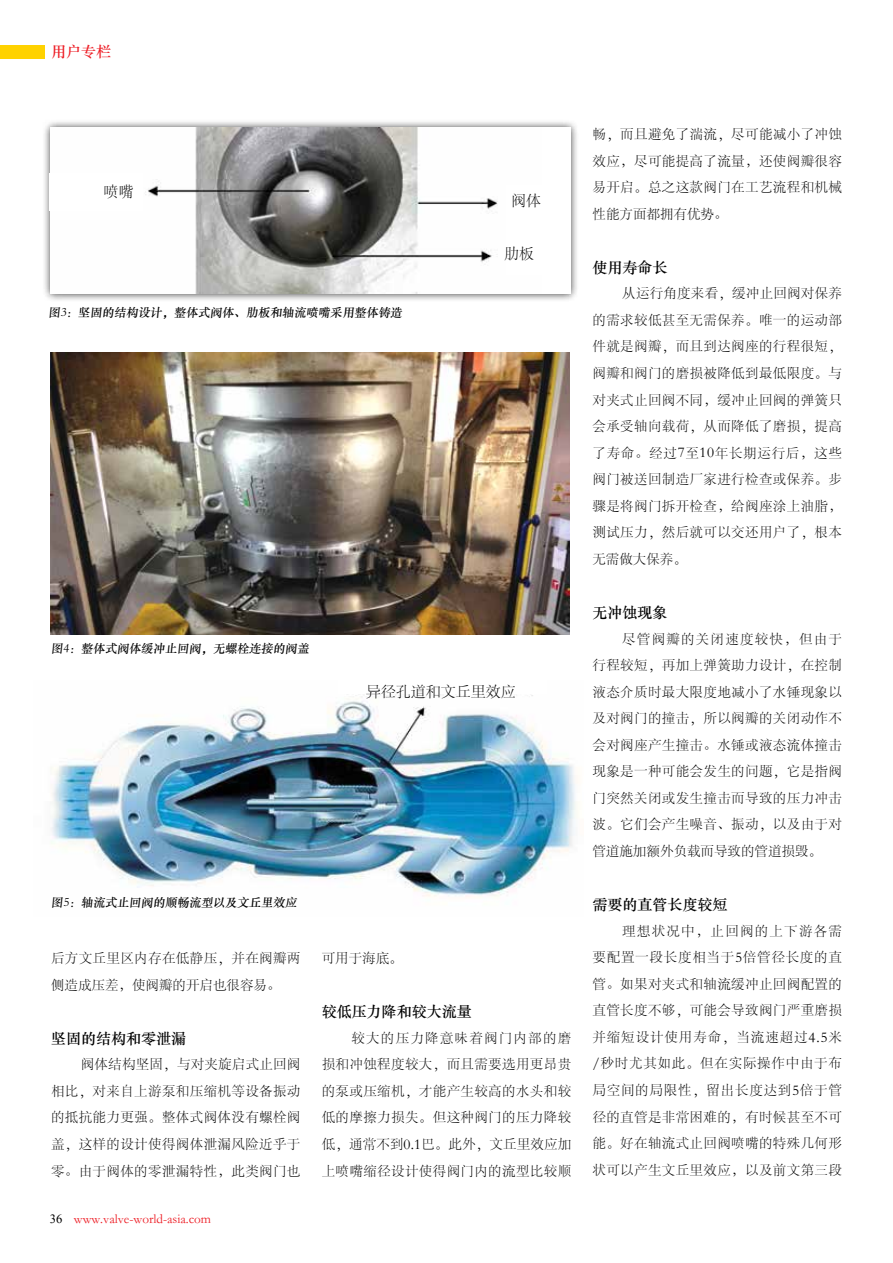
<style>
.page{position:relative;width:893px;height:1263px;background:#fff}
.page>*{position:absolute;margin:0;border:0;box-sizing:border-box;transform-origin:0 0}
.t1{font:15px "ST Zhongsong";color:#000}
.t2{font:15px "ST Song";color:#000}
.t3{font:15px "ST Zhongsong";color:#ed1b23}
.t4{font:13.5px/26.5px "ST Song";letter-spacing:.03em;color:#000;text-align:justify}
.t5{font:13.2px "ST Song";color:#ed1b23}
.t6{font:12px "ST Zhongsong";color:#000}
.s1{font-family:"ST Song";font-size:12.6px}
.s2{font-family:"Times New Roman";font-size:12.6px;color:#000}
.s3{font-size:14.85px}
</style>
<div class="page">
<img style="left:51px;top:694px;width:525px;height:203px">
<div style="left:0;top:45px;width:45px;height:14px;background:#ffd200"></div>
<img style="left:51px;top:353px;width:518px;height:282px">
<div style="left:42px;top:119px;width:537px;height:183px;background:#000;opacity:.75"></div>
<div style="left:51px;top:128px;width:520px;height:166px;background:#fff"></div>
<img style="left:145px;top:128px;width:353px;height:166px">
<div style="left:50px;top:173px;width:93px;height:37px;background:#fff"></div>
<p class="t3" style="left:51px;top:41px;width:61px">用户专栏</p>
<p class="t2" style="left:104px;top:181px;width:31px">喷嘴</p>
<p class="t6" style="left:48px;top:304px;width:357px">图<span class="s1">3</span>：坚固的结构设计，整体式阀体、肋板和轴流喷嘴采用整体铸造</p>
<p class="t2" style="left:511px;top:190px;width:31px">阀体</p>
<p class="t2" style="left:504px;top:243px;width:31px">肋板</p>
<p class="t6" style="left:51px;top:640px;width:261px">图<span class="s1">4</span>：整体式阀体缓冲止回阀，无螺栓连接的阀盖</p>
<p class="t2" style="left:366px;top:681px;width:152px">异径孔道和文丘里效应</p>
<p class="t6" style="left:51px;top:894px;width:249px">图<span class="s1">5</span>：轴流式止回阀的顺畅流型以及文丘里效应</p>
<p class="t4" style="left:51px;top:944px;width:251px">后方文丘里区内存在低静压，并在阀瓣两侧造成压差，使阀瓣的开启也很容易。</p>
<p class="t1" style="left:51px;top:1028px;width:136px">坚固的结构和零泄漏</p>
<p class="t4" style="left:51px;top:1050px;width:251px;text-indent:30px">阀体结构坚固，与对夹旋启式止回阀相比，对来自上游泵和压缩机等设备振动的抵抗能力更强。整体式阀体没有螺栓阀盖，这样的设计使得阀体泄漏风险近乎于零。由于阀体的零泄漏特性，此类阀门也</p>
<p class="t5" style="left:50px;top:1210px;width:163px"><span class="s2">36</span> www.valve-world-asia.com</p>
<p class="t4" style="left:322px;top:944px;width:83px">可用于海底。</p>
<p class="t1" style="left:322px;top:1001px;width:152px">较低压力降和较大流量</p>
<p class="t4" style="left:322px;top:1024px;width:251px;text-indent:30px">较大的压力降意味着阀门内部的磨损和冲蚀程度较大，而且需要选用更昂贵的泵或压缩机，才能产生较高的水头和较低的摩擦力损失。但这种阀门的压力降较低，通常不到<span class="s3">0.1</span>巴。此外，文丘里效应加上喷嘴缩径设计使得阀门内的流型比较顺</p>
<p class="t4" style="left:592px;top:120px;width:251px">畅，而且避免了湍流，尽可能减小了冲蚀效应，尽可能提高了流量，还使阀瓣很容易开启。总之这款阀门在工艺流程和机械性能方面都拥有优势。</p>
<p class="t1" style="left:592px;top:257px;width:76px">使用寿命长</p>
<p class="t4" style="left:592px;top:280px;width:251px;text-indent:30px">从运行角度来看，缓冲止回阀对保养的需求较低甚至无需保养。唯一的运动部件就是阀瓣，而且到达阀座的行程很短，阀瓣和阀门的磨损被降低到最低限度。与对夹式止回阀不同，缓冲止回阀的弹簧只会承受轴向载荷，从而降低了磨损，提高了寿命。经过<span class="s3">7</span>至<span class="s3">10</span>年长期运行后，这些阀门被送回制造厂家进行检查或保养。步骤是将阀门拆开检查，给阀座涂上油脂，测试压力，然后就可以交还用户了，根本无需做大保养。</p>
<p class="t1" style="left:592px;top:602px;width:76px">无冲蚀现象</p>
<p class="t4" style="left:592px;top:625px;width:251px;text-indent:30px">尽管阀瓣的关闭速度较快，但由于行程较短，再加上弹簧助力设计，在控制液态介质时最大限度地减小了水锤现象以及对阀门的撞击，所以阀瓣的关闭动作不会对阀座产生撞击。水锤或液态流体撞击现象是一种可能会发生的问题，它是指阀门突然关闭或发生撞击而导致的压力冲击波。它们会产生噪音、振动，以及由于对管道施加额外负载而导致的管道损毁。</p>
<p class="t1" style="left:592px;top:894px;width:136px">需要的直管长度较短</p>
<p class="t4" style="left:592px;top:917px;width:251px;text-indent:30px">理想状况中，止回阀的上下游各需要配置一段长度相当于<span class="s3">5</span>倍管径长度的直管。如果对夹式和轴流缓冲止回阀配置的直管长度不够，可能会导致阀门严重磨损并缩短设计使用寿命，当流速超过<span class="s3">4.5</span>米<span class="s3">/</span>秒时尤其如此。但在实际操作中由于布局空间的局限性，留出长度达到<span class="s3">5</span>倍于管径的直管是非常困难的，有时候甚至不可能。好在轴流式止回阀喷嘴的特殊几何形状可以产生文丘里效应，以及前文第三段</p>
</div>
